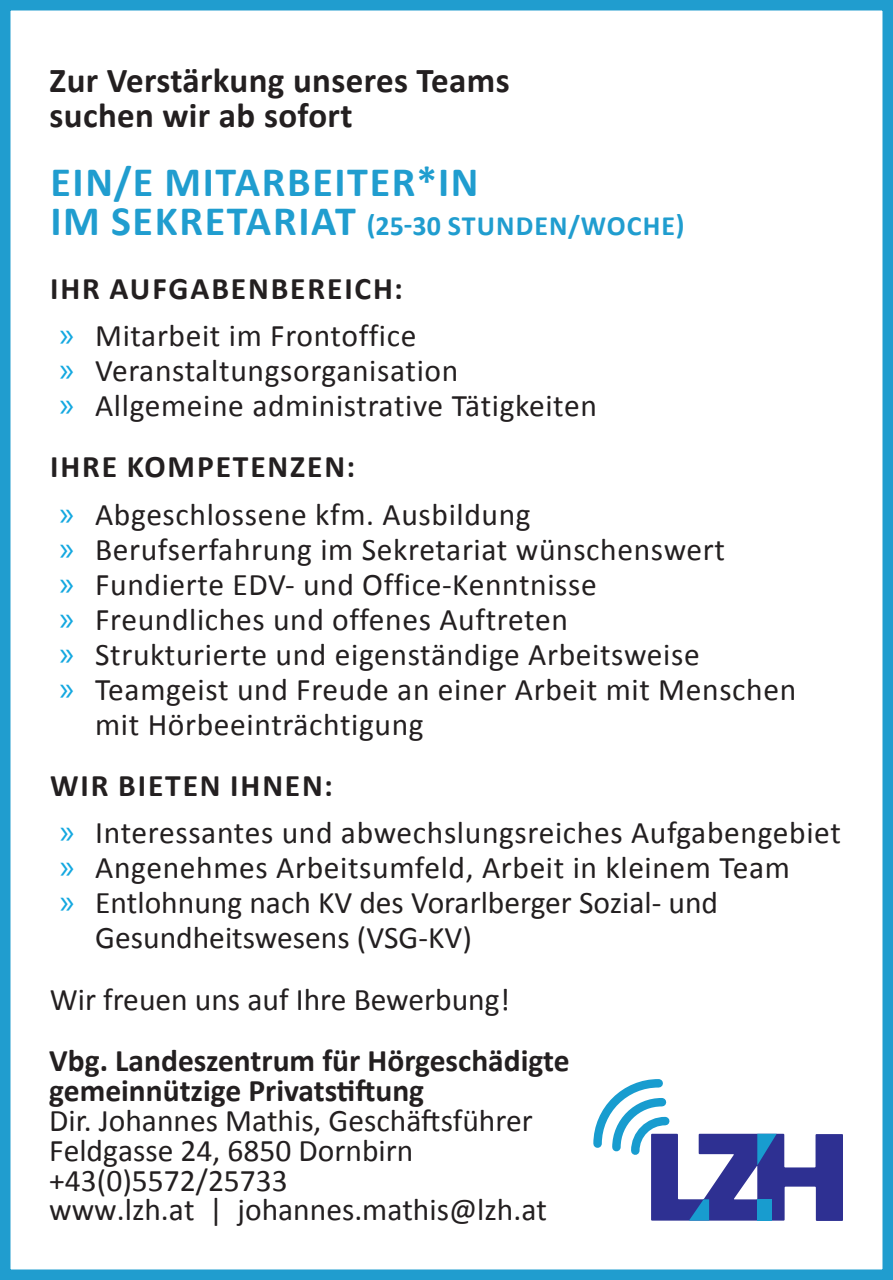
<style>
.page{position:relative;width:893px;height:1280px;background:#fff}
.page>*{position:absolute;margin:0;border:0;box-sizing:border-box;transform-origin:0 0}
.t1{font:700 42px "Calibri";letter-spacing:.04em;color:#209dcf}
.t2{font:700 35px/35px "Calibri";letter-spacing:.01em;color:#231f20}
.t3{font:31.5px/35px "Calibri";letter-spacing:.02em;color:#231f20}
.t4{font:31.5px/29.8px "Calibri";color:#231f20}
.t5{font:700 31.5px/29.8px "Calibri";color:#231f20}
.t6{font:700 31.5px "Calibri";letter-spacing:.06em;color:#231f20}
.t7{font:700 28px "Calibri";letter-spacing:.04em;color:#209dcf}
.s1{font-size:42px}
.s2{font-family:"Myriad Pro";font-size:35px;color:#14a8e0}
</style>
<div class="page">
<div style="left:0;top:0;width:893px;height:1280px;border:10px solid #209dcf"></div>
<svg style="left:593px;top:1079px;width:250px;height:142px"></svg>
<p class="t2" style="left:50px;top:62px;width:462px">Zur Verstärkung unseres Teams suchen wir ab sofort</p>
<h1 class="t1" style="left:50px;top:153px;width:430px">EIN/E MITARBEITER*IN</h1>
<p class="t7" style="left:50px;top:206px;width:636px"><span class="s1">IM SEKRETARIAT</span> (25-30 STUNDEN/WOCHE)</p>
<p class="t6" style="left:50px;top:266px;width:354px">IHR AUFGABENBEREICH:</p>
<p class="t3" style="left:60px;top:317px;width:539px"><span class="s2">»</span> Mitarbeit im Frontoffice<br><span class="s2">»</span> Veranstaltungsorganisation<br><span class="s2">»</span> Allgemeine administrative Tätigkeiten</p>
<p class="t6" style="left:50px;top:445px;width:306px">IHRE KOMPETENZEN:</p>
<p class="t3" style="left:60px;top:496px;width:473px"><span class="s2">»</span> Abgeschlossene kfm. Ausbildung</p>
<p class="t3" style="left:60px;top:531px;width:667px"><span class="s2">»</span> Berufserfahrung im Sekretariat wünschenswert</p>
<p class="t3" style="left:60px;top:566px;width:539px"><span class="s2">»</span> Fundierte EDV- und Office-Kenntnisse</p>
<p class="t3" style="left:60px;top:601px;width:510px"><span class="s2">»</span> Freundliches und offenes Auftreten</p>
<p class="t3" style="left:60px;top:636px;width:642px"><span class="s2">»</span> Strukturierte und eigenständige Arbeitsweise</p>
<p class="t3" style="left:60px;top:671px;width:738px"><span class="s2">»</span> Teamgeist und Freude an einer Arbeit mit Menschen</p>
<p class="t3" style="left:95px;top:706px;width:330px">mit Hörbeeinträchtigung</p>
<p class="t6" style="left:50px;top:763px;width:284px">WIR BIETEN IHNEN:</p>
<p class="t3" style="left:60px;top:814px;width:783px"><span class="s2">»</span> Interessantes und abwechslungsreiches Aufgabengebiet</p>
<p class="t3" style="left:60px;top:849px;width:732px"><span class="s2">»</span> Angenehmes Arbeitsumfeld, Arbeit in kleinem Team</p>
<p class="t4" style="left:60px;top:887px;width:660px"><span class="s2">»</span> Entlohnung nach KV des Vorarlberger Sozial- und</p>
<p class="t4" style="left:95px;top:922px;width:378px">Gesundheitswesens (VSG-KV)</p>
<p class="t4" style="left:50px;top:984px;width:462px">Wir freuen uns auf Ihre Bewerbung!</p>
<p class="t5" style="left:49px;top:1045px;width:522px">Vbg. Landeszentrum für Hörgeschädigte gemeinnützige Privatstiftung</p>
<p class="t4" style="left:49px;top:1105px;width:499px">Dir. Johannes Mathis, Geschäftsführer<br>Feldgasse 24, 6850 Dornbirn +43(0)5572/25733<br>www.lzh.at | johannes.mathis@lzh.at</p>
</div>
